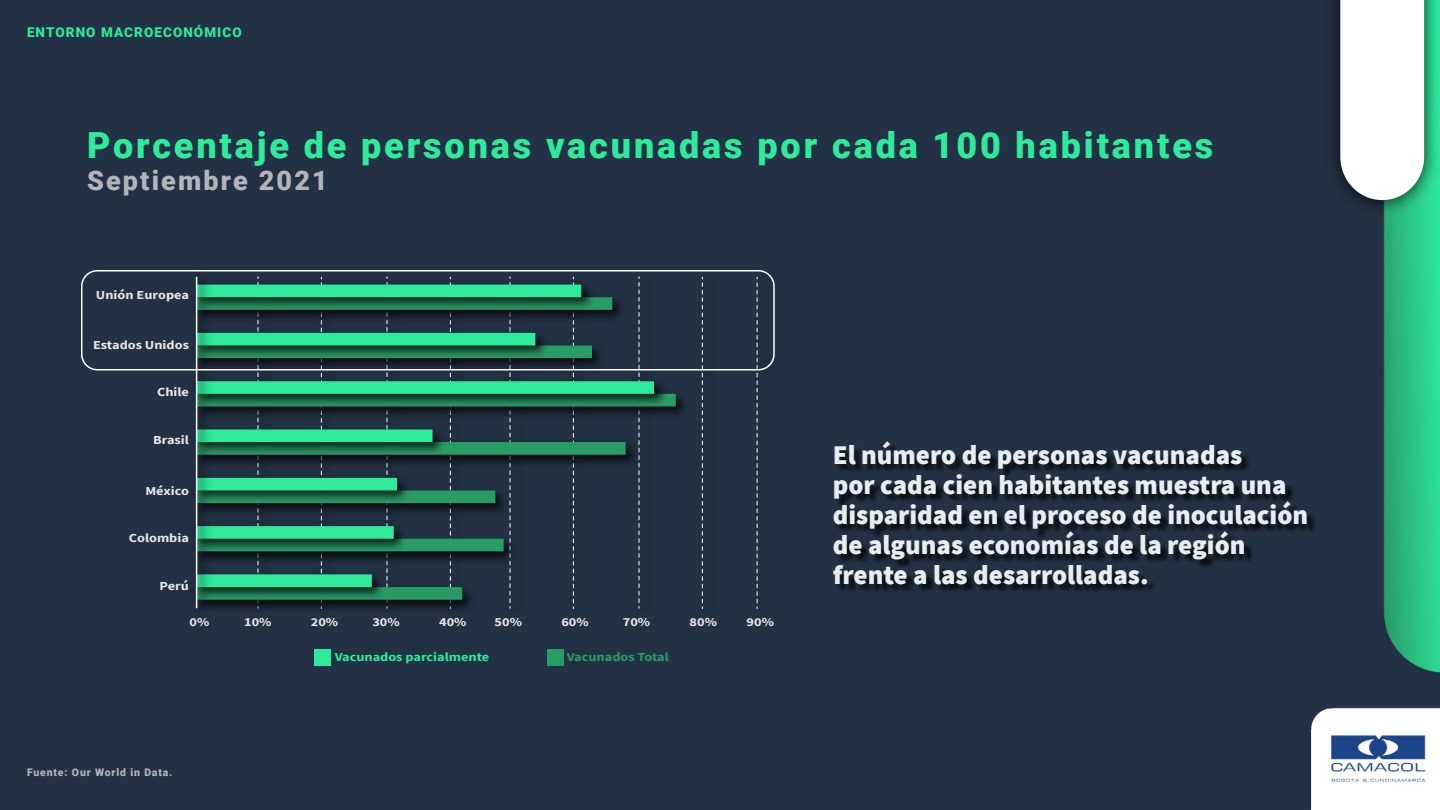
<style>
.page{position:relative;width:1440px;height:810px;background:#223143}
.page>*{position:absolute;margin:0;border:0;box-sizing:border-box;transform-origin:0 0}
.t1{font:900 36px "Roboto";letter-spacing:.08em;color:#2dea9d}
.t2{font:900 27px/30px "Source Sans Pro";color:#e8edef}
.t3{font:900 27px "Roboto";letter-spacing:.08em;color:#b3b5b8}
.t4{font:900 13.5px "Roboto";letter-spacing:.08em;color:#2dea9d}
.t5{font:700 12.23px "Source Sans Pro";color:#e6e6e6;scale:1.17 1}
.t6{font:700 12.23px "Source Sans Pro";color:#2dea9d;scale:1.17 1}
.t7{font:700 12.23px "Source Sans Pro";color:#299b67;scale:1.17 1}
.t8{font:900 10.5px "Roboto";letter-spacing:.08em;color:#b3b5b8}
</style>
<div class="page">
<img style="left:1331px;top:734px;width:96px;height:51px">
<img style="left:1324px;top:0;width:115px;height:216px">
<svg style="left:1340px;top:0;width:84px;height:200px"></svg>
<div style="left:835px;top:443px;width:481px;height:150px;background:#000;opacity:.75"></div>
<img style="left:251px;top:266px;width:24px;height:355px">
<img style="left:315px;top:266px;width:24px;height:355px">
<img style="left:380px;top:266px;width:24px;height:355px">
<img style="left:444px;top:266px;width:24px;height:355px">
<img style="left:503px;top:266px;width:24px;height:355px">
<img style="left:567px;top:266px;width:24px;height:355px">
<img style="left:632px;top:266px;width:24px;height:355px">
<div style="left:696px;top:266px;width:24px;height:355px;background:#213042"></div>
<svg style="left:702px;top:277px;width:1px;height:332px"></svg>
<div style="left:750px;top:266px;width:24px;height:355px;background:#213042"></div>
<svg style="left:757px;top:277px;width:1px;height:332px"></svg>
<div style="left:315px;top:649px;width:16px;height:17px;background:#2dea9d"></div>
<div style="left:547px;top:649px;width:16px;height:17px;background:#299b67"></div>
<img style="left:214px;top:291px;width:479px;height:325px">
<img style="left:214px;top:278px;width:457px;height:326px">
<svg style="left:214px;top:285px;width:440px;height:302px;background:#225d51"></svg>
<img style="left:190px;top:266px;width:24px;height:354px">
<hr style="left:196px;top:277px;width:1px;height:331px;background:#fff">
<div style="left:81px;top:270px;width:694px;height:100px;border:2px solid #fff;border-radius:16px"></div>
<p class="t4" style="left:27px;top:23px;width:216px">ENTORNO MACROECONÓMICO</p>
<h1 class="t1" style="left:87px;top:120px;width:1128px">Porcentaje de personas vacunadas por cada 100 habitantes</h1>
<p class="t3" style="left:87px;top:162px;width:242px">Septiembre 2021</p>
<p class="t5" style="left:96px;top:287px;width:81px">Unión Europea</p>
<p class="t5" style="left:93px;top:337px;width:83px">Estados Unidos</p>
<p class="t5" style="left:157px;top:384px;width:29px">Chile</p>
<p class="t5" style="left:153px;top:432px;width:32px">Brasil</p>
<p class="t5" style="left:145px;top:483px;width:39px">México</p>
<p class="t5" style="left:129px;top:529px;width:53px">Colombia</p>
<p class="t5" style="left:160px;top:578px;width:27px">Perú</p>
<p class="t5" style="left:189px;top:614px;width:18px">0%</p>
<p class="t5" style="left:244px;top:614px;width:25px">10%</p>
<p class="t5" style="left:311px;top:614px;width:25px">20%</p>
<p class="t5" style="left:372px;top:614px;width:25px">30%</p>
<p class="t5" style="left:439px;top:614px;width:25px">40%</p>
<p class="t5" style="left:495px;top:614px;width:25px">50%</p>
<p class="t5" style="left:561px;top:614px;width:25px">60%</p>
<p class="t5" style="left:623px;top:614px;width:25px">70%</p>
<p class="t5" style="left:690px;top:614px;width:25px">80%</p>
<p class="t5" style="left:747px;top:614px;width:25px">90%</p>
<p class="t7" style="left:567px;top:648px;width:89px">Vacunados Total</p>
<p class="t6" style="left:335px;top:648px;width:134px">Vacunados parcialmente</p>
<p class="t8" style="left:27px;top:765px;width:147px">Fuente: Our World in Data.</p>
<p class="t2" style="left:833px;top:440px;width:477px">El número de personas vacunadas<br>por cada cien habitantes muestra una disparidad en el proceso de inoculación de algunas economías de la región frente a las desarrolladas.</p>
</div>
